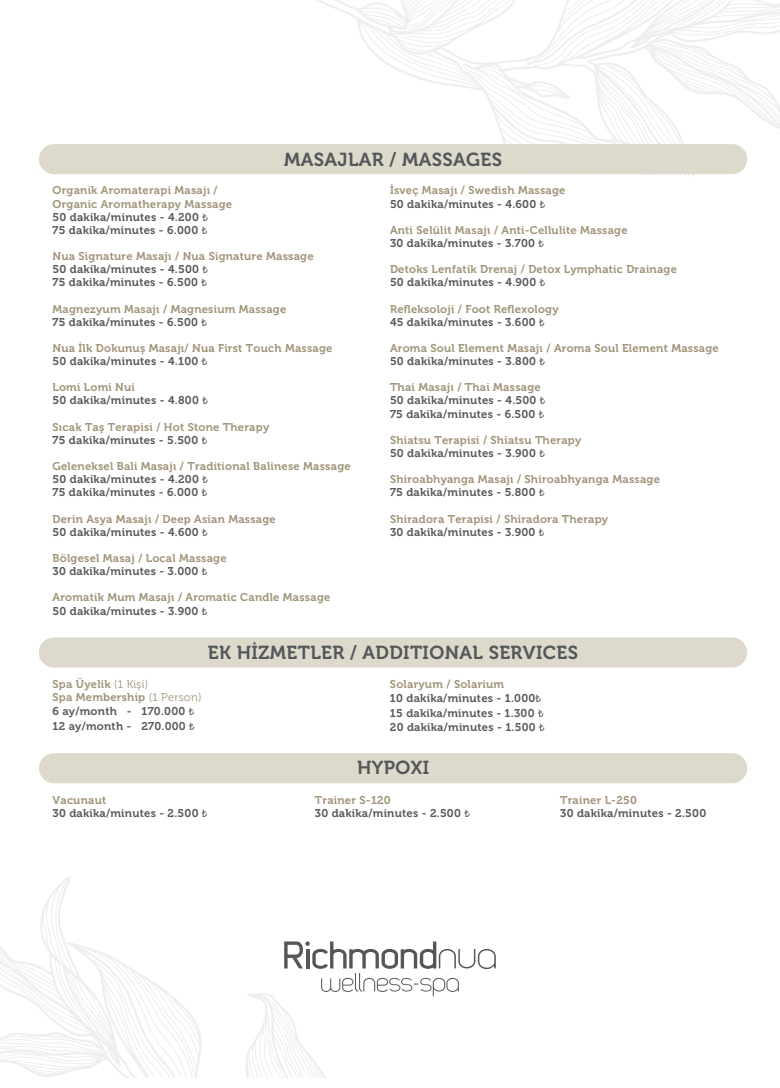
<style>
.page{position:relative;width:780px;height:1088px;background:#fff}
.page>*{position:absolute;margin:0;border:0;box-sizing:border-box;transform-origin:0 0}
.t1{font:18.75px "Museo 700";letter-spacing:.02em;color:#53575a}
.t2{font:11.25px/13.1px "Museo 700";letter-spacing:.02em;color:#a09377}
.t3{font:11.25px/13.1px "Museo 700";letter-spacing:.02em;color:#58595b}
.s1{color:#58595b}
.s2{font-family:"Myriad Pro";color:#58595b}
.s3{color:#a09377}
.s4{font-family:"Myriad Pro"}
.s5{font-family:"Museo 300"}
</style>
<div class="page">
<div style="left:39px;top:144px;width:708px;height:30px;background:#ddd9cb;border-radius:15px"></div>
<div style="left:39px;top:637px;width:708px;height:30px;background:#ddd9cb;border-radius:15px"></div>
<div style="left:39px;top:753px;width:708px;height:30px;background:#ddd9cb;border-radius:15px"></div>
<svg style="left:475px;top:948px;width:21px;height:22px"></svg>
<svg style="left:0;top:876px;width:475px;height:201px"></svg>
<svg style="left:317px;top:0;width:463px;height:176px"></svg>
<h1 class="t1" style="left:284px;top:149px;width:219px">MASAJLAR / MASSAGES</h1>
<p class="t2" style="left:390px;top:184px;width:177px">İsveç Masajı / Swedish Massage<br><span class="s1">50 dakika/minutes - 4.600</span> <span class="s2">₺</span></p>
<p class="t2" style="left:390px;top:223px;width:239px">Anti Selülit Masajı / Anti-Cellulite Massage<br><span class="s1">30 dakika/minutes - 3.700</span> <span class="s2">₺</span></p>
<p class="t2" style="left:390px;top:263px;width:288px">Detoks Lenfatik Drenaj / Detox Lymphatic Drainage<br><span class="s1">50 dakika/minutes - 4.900</span> <span class="s2">₺</span></p>
<p class="t2" style="left:390px;top:302px;width:170px">Refleksoloji / Foot Reflexology<br><span class="s1">45 dakika/minutes - 3.600</span> <span class="s2">₺</span></p>
<p class="t2" style="left:390px;top:342px;width:330px">Aroma Soul Element Masajı / Aroma Soul Element Massage<br><span class="s1">50 dakika/minutes - 3.800</span> <span class="s2">₺</span></p>
<p class="t3" style="left:390px;top:381px;width:157px"><span class="s3">Thai Masajı / Thai Massage<br></span>50 dakika/minutes - 4.500 <span class="s4">₺<br></span>75 dakika/minutes - 6.500 <span class="s4">₺</span></p>
<p class="t2" style="left:390px;top:433px;width:193px">Shiatsu Terapisi / Shiatsu Therapy<br><span class="s1">50 dakika/minutes - 3.900</span> <span class="s2">₺</span></p>
<p class="t2" style="left:390px;top:473px;width:271px">Shiroabhyanga Masajı / Shiroabhyanga Massage<br><span class="s1">75 dakika/minutes - 5.800</span> <span class="s2">₺</span></p>
<p class="t2" style="left:390px;top:512px;width:220px">Shiradora Terapisi / Shiradora Therapy<br><span class="s1">30 dakika/minutes - 3.900</span> <span class="s2">₺</span></p>
<p class="t2" style="left:53px;top:184px;width:181px">Organik Aromaterapi Masajı /<br>Organic Aromatherapy Massage<br><span class="s1">50 dakika/minutes - 4.200</span> <span class="s2">₺<br></span><span class="s1">75 dakika/minutes - 6.000</span> <span class="s2">₺</span></p>
<p class="t3" style="left:53px;top:250px;width:262px"><span class="s3">Nua Signature Masajı / Nua Signature Massage<br></span>50 dakika/minutes - 4.500 <span class="s4">₺<br></span>75 dakika/minutes - 6.500 <span class="s4">₺</span></p>
<p class="t2" style="left:53px;top:302px;width:235px">Magnezyum Masajı / Magnesium Massage<br><span class="s1">75 dakika/minutes - 6.500</span> <span class="s2">₺</span></p>
<p class="t2" style="left:53px;top:342px;width:281px">Nua İlk Dokunuş Masajı/ Nua First Touch Massage<br><span class="s1">50 dakika/minutes - 4.100</span> <span class="s2">₺</span></p>
<p class="t3" style="left:53px;top:381px;width:157px"><span class="s3">Lomi Lomi Nui<br></span>50 dakika/minutes - 4.800 <span class="s4">₺</span></p>
<p class="t2" style="left:53px;top:420px;width:218px">Sıcak Taş Terapisi / Hot Stone Therapy<br><span class="s1">75 dakika/minutes - 5.500</span> <span class="s2">₺</span></p>
<p class="t2" style="left:53px;top:460px;width:299px">Geleneksel Bali Masajı / Traditional Balinese Massage<br><span class="s1">50 dakika/minutes - 4.200</span> <span class="s2">₺<br></span><span class="s1">75 dakika/minutes - 6.000</span> <span class="s2">₺</span></p>
<p class="t2" style="left:53px;top:512px;width:225px">Derin Asya Masajı / Deep Asian Massage<br><span class="s1">50 dakika/minutes - 4.600</span> <span class="s2">₺</span></p>
<p class="t2" style="left:53px;top:552px;width:175px">Bölgesel Masaj / Local Massage<br><span class="s1">30 dakika/minutes - 3.000</span> <span class="s2">₺</span></p>
<p class="t2" style="left:53px;top:591px;width:279px">Aromatik Mum Masajı / Aromatic Candle Massage<br><span class="s1">50 dakika/minutes - 3.900</span> <span class="s2">₺</span></p>
<h1 class="t1" style="left:208px;top:642px;width:371px">EK HİZMETLER / ADDITIONAL SERVICES</h1>
<p class="t2" style="left:53px;top:677px;width:150px">Spa Üyelik <span class="s5">(1 Kişi)<br></span>Spa Membership <span class="s5">(1 Person)</span></p>
<p class="t3" style="left:53px;top:704px;width:144px;line-height:14.4px">6 ay/month - 170.000 <span class="s4">₺<br></span>12 ay/month - 270.000 <span class="s4">₺</span></p>
<p class="t3" style="left:390px;top:677px;width:156px;line-height:14.4px"><span class="s3">Solaryum / Solarium<br></span>10 dakika/minutes - 1.000<span class="s4">₺<br></span>15 dakika/minutes - 1.300 <span class="s4">₺<br></span>20 dakika/minutes - 1.500 <span class="s4">₺</span></p>
<h1 class="t1" style="left:357px;top:757px;width:74px">HYPOXI</h1>
<p class="t3" style="left:53px;top:793px;width:157px"><span class="s3">Vacunaut<br></span>30 dakika/minutes - 2.500 <span class="s4">₺</span></p>
<p class="t3" style="left:315px;top:794px;width:157px"><span class="s3">Trainer S-120<br></span>30 dakika/minutes - 2.500 <span class="s4">₺</span></p>
<p class="t2" style="left:560px;top:794px;width:78px">Trainer L-250</p>
<p class="t3" style="left:560px;top:807px;width:147px">30 dakika/minutes - 2.500</p>
</div>
